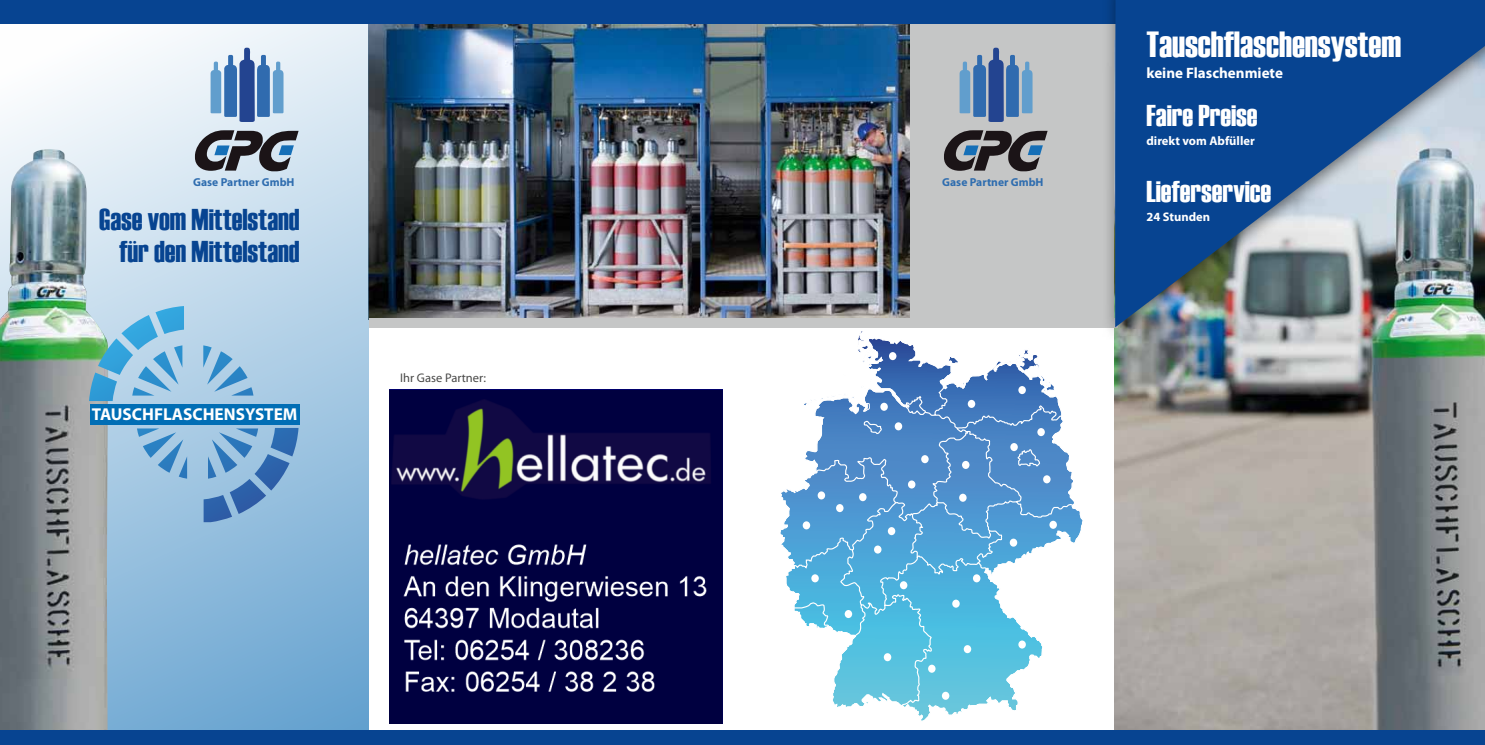
<style>
.page{position:relative;width:1485px;height:745px;background:#fff}
.page>*{position:absolute;margin:0;border:0;box-sizing:border-box;transform-origin:0 0}
.t1{font:36.25px "Haettenschweiler";color:#fff}
.t2{font:30px/31.2px "Haettenschweiler";color:#074491;text-align:right}
.t3{font:30px "Haettenschweiler";color:#fff}
.t4{font:700 17.25px "Myriad Pro";color:#fff}
.t5{font:700 15px "Myriad Pro";color:#fff}
.t6{font:700 12.5px "Myriad Pro";color:#fff}
.t7{font:12.5px "Myriad Pro";color:#494948}
.t8{font:700 11.5px "Myriad Pro";color:#2f6daf}
</style>
<div class="page">
<svg style="left:781px;top:331px;width:302px;height:390px"></svg>
<div style="left:889px;top:352px;width:7px;height:8px;background:#fff;border-radius:50%"></div>
<div style="left:1018px;top:386px;width:8px;height:8px;background:#fff;border-radius:50%"></div>
<div style="left:968px;top:399px;width:7px;height:8px;background:#fff;border-radius:50%"></div>
<div style="left:1037px;top:428px;width:8px;height:8px;background:#fff;border-radius:50%"></div>
<div style="left:1010px;top:443px;width:8px;height:8px;background:#fff;border-radius:50%"></div>
<div style="left:1043px;top:475px;width:7px;height:8px;background:#fff;border-radius:50%"></div>
<div style="left:1049px;top:520px;width:8px;height:8px;background:#fff;border-radius:50%"></div>
<div style="left:1010px;top:538px;width:7px;height:8px;background:#fff;border-radius:50%"></div>
<div style="left:880px;top:402px;width:8px;height:8px;background:#fff;border-radius:50%"></div>
<div style="left:895px;top:422px;width:7px;height:8px;background:#fff;border-radius:50%"></div>
<div style="left:921px;top:455px;width:7px;height:8px;background:#fff;border-radius:50%"></div>
<div style="left:817px;top:491px;width:8px;height:8px;background:#fff;border-radius:50%"></div>
<div style="left:908px;top:480px;width:7px;height:8px;background:#fff;border-radius:50%"></div>
<svg style="left:836px;top:503px;width:7px;height:9px"></svg>
<div style="left:803px;top:521px;width:7px;height:8px;background:#fff;border-radius:50%"></div>
<div style="left:859px;top:493px;width:7px;height:8px;background:#fff;border-radius:50%"></div>
<div style="left:888px;top:526px;width:7px;height:9px;background:#fff;border-radius:50%"></div>
<div style="left:874px;top:545px;width:7px;height:8px;background:#fff;border-radius:50%"></div>
<div style="left:962px;top:460px;width:7px;height:8px;background:#fff;border-radius:50%"></div>
<div style="left:959px;top:493px;width:7px;height:8px;background:#fff;border-radius:50%"></div>
<div style="left:811px;top:574px;width:8px;height:8px;background:#fff;border-radius:50%"></div>
<svg style="left:844px;top:609px;width:8px;height:8px"></svg>
<svg style="left:884px;top:652px;width:7px;height:8px"></svg>
<div style="left:900px;top:581px;width:7px;height:8px;background:#fff;border-radius:50%"></div>
<div style="left:973px;top:574px;width:7px;height:8px;background:#fff;border-radius:50%"></div>
<div style="left:952px;top:599px;width:7px;height:8px;background:#fff;border-radius:50%"></div>
<svg style="left:964px;top:644px;width:7px;height:8px"></svg>
<div style="left:928px;top:664px;width:7px;height:8px;background:#fff;border-radius:50%"></div>
<div style="left:942px;top:691px;width:7px;height:8px;background:#fff;border-radius:50%"></div>
<div style="left:1018px;top:640px;width:8px;height:8px;background:#fff;border-radius:50%"></div>
<img style="left:369px;top:24px;width:542px;height:294px">
<svg style="left:0;top:24px;width:369px;height:706px;background:#b2d0e6"></svg>
<div style="left:911px;top:21px;width:207px;height:298px;background:#c5c6c6"></div>
<img style="left:1114px;top:343px;width:371px;height:387px">
<div style="left:0;top:0;width:1144px;height:24px;background:#074491"></div>
<div style="left:369px;top:318px;width:749px;height:9px;background:#c5c6c6"></div>
<div style="left:1102px;top:0;width:383px;height:343px;background:#000;opacity:.56"></div>
<img style="left:1115px;top:0;width:370px;height:327px">
<img style="left:0;top:149px;width:108px;height:581px">
<svg style="left:204px;top:427px;width:94px;height:95px;background:#73a1cd"></svg>
<svg style="left:203px;top:345px;width:50px;height:50px;background:#8cbbdd"></svg>
<svg style="left:89px;top:306px;width:95px;height:95px;background:#87c0dc"></svg>
<svg style="left:137px;top:428px;width:50px;height:50px;background:#85b5da"></svg>
<div style="left:90px;top:403px;width:210px;height:21px;background:#016eb5"></div>
<svg style="left:211px;top:48px;width:72px;height:74px;background:#7a9ec9"></svg>
<svg style="left:195px;top:130px;width:104px;height:41px;background:#6c747e"></svg>
<div style="left:0;top:730px;width:1485px;height:14px;background:#074491"></div>
<svg style="left:959px;top:48px;width:73px;height:74px"></svg>
<svg style="left:944px;top:130px;width:103px;height:41px"></svg>
<img style="left:389px;top:389px;width:333px;height:334px">
<p class="t8" style="left:193px;top:174px;width:103px">Gase Partner GmbH</p>
<p class="t8" style="left:942px;top:174px;width:103px">Gase Partner GmbH</p>
<p class="t2" style="left:99px;top:202px;width:202px">Gase vom Mittelstand für den Mittelstand</p>
<p class="t4" style="left:92px;top:403px;width:207px">TAUSCHFLASCHENSYSTEM</p>
<p class="t7" style="left:400px;top:370px;width:87px">Ihr Gase Partner:</p>
<p class="t1" style="left:1146px;top:24px;width:256px">Tauschflaschensystem</p>
<p class="t5" style="left:1146px;top:63px;width:138px">keine Flaschenmiete</p>
<p class="t3" style="left:1146px;top:98px;width:112px">Faire Preise</p>
<p class="t6" style="left:1146px;top:132px;width:110px">direkt vom Abfüller</p>
<p class="t3" style="left:1146px;top:174px;width:126px">Lieferservice</p>
<p class="t6" style="left:1146px;top:208px;width:65px">24 Stunden</p>
</div>
